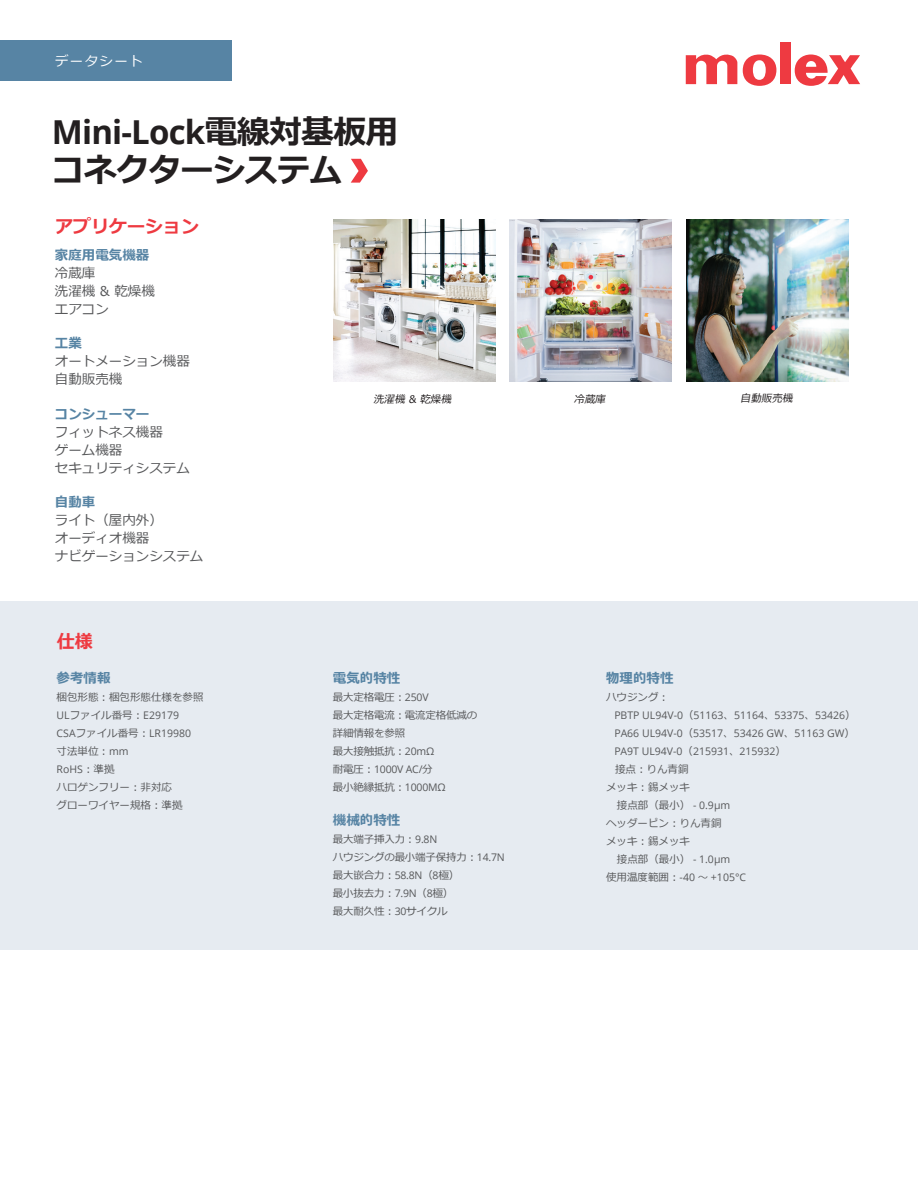
<style>
.page{position:relative;width:918px;height:1188px;background:#fff}
.page>*{position:absolute;margin:0;border:0;box-sizing:border-box;transform-origin:0 0}
.t1{font:700 33px "Open Sans";letter-spacing:-.025em;color:#231f20}
.t2{font:700 33px "Meiryo";letter-spacing:-.025em;color:#231f20}
.t3{font:700 18px "Meiryo";color:#ee3a41}
.t4{font:13.5px/18px "Meiryo";color:#57585a}
.t5{font:700 13.5px "Meiryo";color:#5784a4}
.t6{font:13.5px "Meiryo";letter-spacing:.1em;color:#fff}
.t7{font:10.5px/18px "Meiryo";letter-spacing:-.02em;color:#57585a}
.t8{font:10.5px/18px "Open Sans";color:#57585a}
.t9{font:10.5px/18px "Meiryo";color:#57585a}
.t10{font:italic 10.5px "Meiryo";color:#231f20}
.s1{font-family:"Meiryo"}
.s2{font-family:"Open Sans"}
</style>
<div class="page">
<div style="left:0;top:40px;width:231px;height:41px;background:#5784a4"></div>
<div style="left:780px;top:43px;width:10px;height:41px;background:#ee3a41"></div>
<svg style="left:743px;top:55px;width:33px;height:31px"></svg>
<svg style="left:686px;top:54px;width:51px;height:30px"></svg>
<svg style="left:795px;top:55px;width:65px;height:31px"></svg>
<img style="left:334px;top:220px;width:161px;height:161px">
<img style="left:510px;top:219px;width:161px;height:162px">
<img style="left:686px;top:219px;width:162px;height:162px">
<div style="left:0;top:601px;width:918px;height:349px;background:#e6ebf1"></div>
<svg style="left:351px;top:159px;width:17px;height:24px"></svg>
<p class="t6" style="left:55px;top:52px;width:89px">データシート</p>
<h1 class="t1" style="left:52px;top:109px;width:348px">Mini-Lock<span class="s1">電線対基板用</span></h1>
<h1 class="t2" style="left:52px;top:146px;width:292px">コネクターシステム</h1>
<h2 class="t3" style="left:55px;top:214px;width:145px">アプリケーション</h2>
<p class="t5" style="left:55px;top:245px;width:96px">家庭用電気機器</p>
<p class="t4" style="left:55px;top:265px;width:101px">冷蔵庫<br>洗濯機 &amp; 乾燥機エアコン</p>
<p class="t5" style="left:55px;top:334px;width:28px">工業</p>
<p class="t4" style="left:55px;top:353px;width:137px">オートメーション機器自動販売機</p>
<p class="t5" style="left:55px;top:404px;width:96px">コンシューマー</p>
<p class="t4" style="left:55px;top:424px;width:137px">フィットネス機器<br>ゲーム機器<br>セキュリティシステム</p>
<p class="t5" style="left:55px;top:493px;width:42px">自動車</p>
<p class="t4" style="left:55px;top:512px;width:150px">ライト（屋内外）<br>オーディオ機器<br>ナビゲーションシステム</p>
<h2 class="t3" style="left:57px;top:628px;width:37px">仕様</h2>
<p class="t5" style="left:57px;top:668px;width:56px">参考情報</p>
<p class="t9" style="left:57px;top:689px;width:149px">梱包形態：梱包形態仕様を参照</p>
<p class="t8" style="left:57px;top:706px;width:136px">UL<span class="s1">ファイル番号：</span>E29179<br>CSA<span class="s1">ファイル番号：</span>LR19980</p>
<p class="t7" style="left:57px;top:743px;width:74px">寸法単位：<span class="s2">mm</span></p>
<p class="t8" style="left:57px;top:760px;width:59px">RoHS<span class="s1">：準拠</span></p>
<p class="t9" style="left:57px;top:779px;width:128px">ハロゲンフリー：非対応グローワイヤー規格：準拠</p>
<p class="t10" style="left:373px;top:392px;width:82px">洗濯機 &amp; 乾燥機</p>
<p class="t10" style="left:574px;top:392px;width:35px">冷蔵庫</p>
<p class="t10" style="left:740px;top:391px;width:56px">自動販売機</p>
<p class="t5" style="left:333px;top:668px;width:69px">電気的特性</p>
<p class="t7" style="left:333px;top:689px;width:146px">最大定格電圧：<span class="s2">250V<br></span>最大定格電流：電流定格低減の詳細情報を参照<br>最大接触抵抗：<span class="s2">20mΩ</span></p>
<p class="t8" style="left:333px;top:760px;width:101px"><span class="s1">耐電圧：</span>1000V AC/<span class="s1">分</span></p>
<p class="t7" style="left:333px;top:779px;width:114px">最小絶縁抵抗：<span class="s2">1000MΩ</span></p>
<p class="t5" style="left:333px;top:811px;width:69px">機械的特性</p>
<p class="t7" style="left:333px;top:831px;width:173px">最大端子挿入力：<span class="s2">9.8N<br></span>ハウジングの最小端子保持力：<span class="s2">14.7N</span>最大嵌合力：<span class="s2">58.8N</span>（<span class="s2">8</span>極）<br>最小抜去力：<span class="s2">7.9N</span>（<span class="s2">8</span>極）<br>最大耐久性：<span class="s2">30</span>サイクル</p>
<p class="t5" style="left:606px;top:668px;width:69px">物理的特性</p>
<p class="t7" style="left:606px;top:689px;width:64px">ハウジング：</p>
<p class="t8" style="left:614px;top:706px;width:243px;text-align:justify">PBTP UL94V-0<span class="s1">（</span>51163<span class="s1">、</span>51164<span class="s1">、</span>53375<span class="s1">、</span>53426<span class="s1">）</span>PA66 UL94V-0<span class="s1">（</span>53517<span class="s1">、</span>53426 GW<span class="s1">、</span>51163 GW<span class="s1">）</span>PA9T UL94V-0<span class="s1">（</span>215931<span class="s1">、</span>215932<span class="s1">）</span></p>
<p class="t7" style="left:615px;top:761px;width:75px">接点：りん青銅</p>
<p class="t7" style="left:606px;top:779px;width:85px">メッキ：錫メッキ</p>
<p class="t7" style="left:617px;top:797px;width:115px">接点部（最小） <span class="s2">- 0.9μm</span></p>
<p class="t9" style="left:606px;top:815px;width:117px">ヘッダーピン：りん青銅</p>
<p class="t7" style="left:606px;top:833px;width:85px">メッキ：錫メッキ</p>
<p class="t7" style="left:617px;top:851px;width:115px">接点部（最小） <span class="s2">- 1.0μm</span></p>
<p class="t8" style="left:606px;top:868px;width:141px"><span class="s1">使用温度範囲：</span>-40 <span class="s1">～</span> +105°C</p>
</div>
